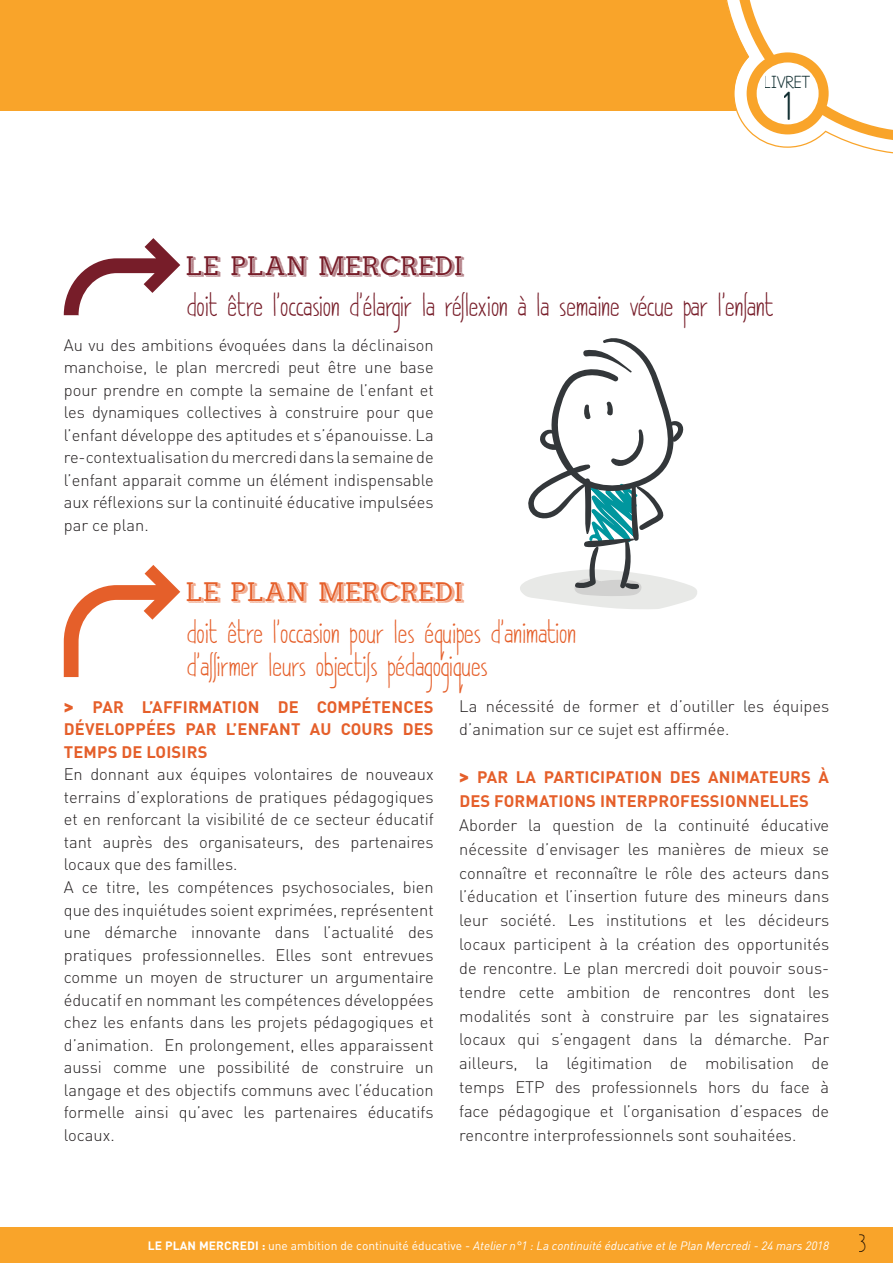
<style>
.page{position:relative;width:893px;height:1263px;background:#fff}
.page>*{position:absolute;margin:0;border:0;box-sizing:border-box;transform-origin:0 0}
.t1{font:36.45px "Airbag";color:#e55f2a}
.t2{font:36.45px "Airbag";color:#771d29}
.t3{font:34.8px "Pre Cursive Regular";color:#0d2b2e}
.t4{font:30px/33px "DK Pimpernel";color:#e55f2a}
.t5{font:30px "DK Pimpernel";color:#771d29}
.t6{font:22.5px "DK Pimpernel";color:#231f20}
.t7{font:300 16.5px/22.5px "DIN Pro";color:#231f20;text-align:justify}
.t8{font:700 16.5px/22.5px "DIN Pro";letter-spacing:.01em;color:#e55f2a;text-align:justify}
.t9{font:15px "Pre Cursive Regular";color:#0d2b2e}
.t10{font:italic 12px "DIN Pro";color:#fff}
.s1{font-weight:900;font-size:18px}
.s2{font-weight:700;font-style:normal}
.s3{font-style:normal}
</style>
<div class="page">
<div style="left:0;top:0;width:770px;height:111px;background:#f9a42a"></div>
<svg style="left:726px;top:0;width:167px;height:154px"></svg>
<div style="left:0;top:1227px;width:893px;height:36px;background:#f9a42a"></div>
<svg style="left:64px;top:238px;width:116px;height:78px"></svg>
<svg style="left:64px;top:565px;width:116px;height:112px"></svg>
<svg style="left:520px;top:338px;width:177px;height:271px"></svg>
<p class="t9" style="left:765px;top:74px;width:47px">LIVRET</p>
<h2 class="t3" style="left:784px;top:88px;width:9px">1</h2>
<p class="t2" style="left:187px;top:244px;width:279px">LE PLAN MERCREDI</p>
<p class="t5" style="left:187px;top:288px;width:589px">doit être l’occasion d’élargir la réflexion à la semaine vécue par l’enfant</p>
<p class="t7" style="left:64px;top:333px;width:371px">Au vu des ambitions évoquées dans la déclinaison manchoise, le plan mercredi peut être une base pour prendre en compte la semaine de l’enfant et les dynamiques collectives à construire pour que l’enfant développe des aptitudes et s’épanouisse. La re-contextualisation du mercredi dans la semaine de l’enfant apparait comme un élément indispensable aux réflexions sur la continuité éducative impulsées par ce plan.</p>
<p class="t1" style="left:187px;top:571px;width:279px">LE PLAN MERCREDI</p>
<p class="t4" style="left:187px;top:616px;width:391px">doit être l’occasion pour les équipes d’animation d’affirmer leurs objectifs pédagogiques</p>
<p class="t8" style="left:64px;top:695px;width:371px"><span class="s1">&gt;</span> PAR L’AFFIRMATION DE COMPÉTENCES DÉVELOPPÉES PAR L’ENFANT AU COURS DES TEMPS DE LOISIRS</p>
<p class="t7" style="left:64px;top:762px;width:371px">En donnant aux équipes volontaires de nouveaux terrains d’explorations de pratiques pédagogiques et en renforcant la visibilité de ce secteur éducatif tant auprès des organisateurs, des partenaires locaux que des familles.</p>
<p class="t7" style="left:64px;top:875px;width:371px">A ce titre, les compétences psychosociales, bien que des inquiétudes soient exprimées, représentent une démarche innovante dans l’actualité des pratiques professionnelles. Elles sont entrevues comme un moyen de structurer un argumentaire éducatif en nommant les compétences développées chez les enfants dans les projets pédagogiques et d’animation. En prolongement, elles apparaissent aussi comme une possibilité de construire un langage et des objectifs communs avec l’éducation formelle ainsi qu’avec les partenaires éducatifs locaux.</p>
<p class="t7" style="left:459px;top:693px;width:371px;line-height:23.9px">La nécessité de former et d’outiller les équipes d’animation sur ce sujet est affirmée.</p>
<p class="t8" style="left:459px;top:764px;width:371px;line-height:23.9px"><span class="s1">&gt;</span> PAR LA PARTICIPATION DES ANIMATEURS À<br>DES FORMATIONS INTERPROFESSIONNELLES</p>
<p class="t7" style="left:459px;top:812px;width:371px;line-height:23.9px">Aborder la question de la continuité éducative nécessite d’envisager les manières de mieux se connaître et reconnaître le rôle des acteurs dans l’éducation et l’insertion future des mineurs dans leur société. Les institutions et les décideurs locaux participent à la création des opportunités de rencontre. Le plan mercredi doit pouvoir sous&shy;tendre cette ambition de rencontres dont les modalités sont à construire par les signataires locaux qui s’engagent dans la démarche. Par ailleurs, la légitimation de mobilisation de temps ETP des professionnels hors du face à face pédagogique et l’organisation d’espaces de rencontre interprofessionnels sont souhaitées.</p>
<p class="t10" style="left:148px;top:1238px;width:683px"><span class="s2">LE PLAN MERCREDI :</span> <span class="s3">une ambition de continuité éducative -</span> Atelier n°1 : La continuité éducative et le Plan Mercredi - 24 mars 2018</p>
<h3 class="t6" style="left:859px;top:1231px;width:10px">3</h3>
</div>
